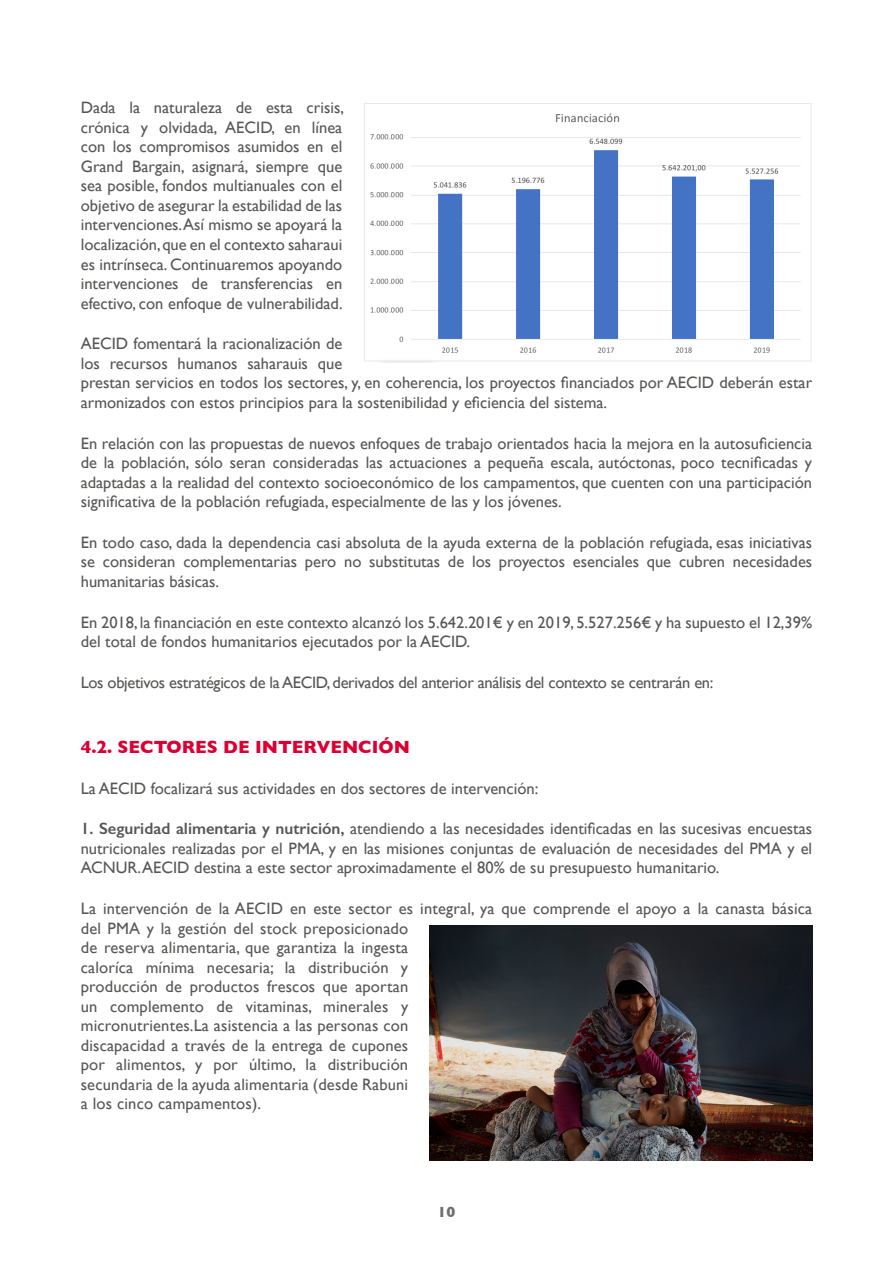
<style>
.page{position:relative;width:893px;height:1263px;background:#fff}
.page>*{position:absolute;margin:0;border:0;box-sizing:border-box;transform-origin:0 0}
.t1{font:700 18px "Gill Sans";color:#da0032}
.t2{font:16.5px/19.5px "Gill Sans";color:#575756;text-align:justify}
.t3{font:16.5px "Gill Sans";letter-spacing:-.02em;color:#575756}
.t4{font:700 15px "Gill Sans";color:#706f6f}
.s1{font-weight:600}
</style>
<div class="page">
<img style="left:429px;top:926px;width:383px;height:235px">
<img style="left:364px;top:103px;width:448px;height:259px">
<p class="t2" style="left:81px;top:98px;width:265px">Dada la naturaleza de esta crisis, crónica y olvidada, AECID, en línea con los compromisos asumidos en el Grand Bargain, asignará, siempre que sea posible, fondos multianuales con el objetivo de asegurar la estabilidad de las intervenciones.Así mismo se apoyará la localización, que en el contexto saharaui es intrínseca. Continuaremos apoyando intervenciones de transferencias en efectivo, con enfoque de vulnerabilidad.</p>
<p class="t2" style="left:81px;top:334px;width:733px;text-align:left">AECID fomentará la racionalización de<br>los recursos humanos saharauis que<br>prestan servicios en todos los sectores, y, en coherencia, los proyectos financiados por AECID deberán estar armonizados con estos principios para la sostenibilidad y eficiencia del sistema.</p>
<p class="t2" style="left:81px;top:433px;width:733px">En relación con las propuestas de nuevos enfoques de trabajo orientados hacia la mejora en la autosuficiencia de la población, sólo seran consideradas las actuaciones a pequeña escala, autóctonas, poco tecnificadas y adaptadas a la realidad del contexto socioeconómico de los campamentos, que cuenten con una participación significativa de la población refugiada, especialmente de las y los jóvenes.</p>
<p class="t2" style="left:81px;top:532px;width:733px">En todo caso, dada la dependencia casi absoluta de la ayuda externa de la población refugiada, esas iniciativas se consideran complementarias pero no substitutas de los proyectos esenciales que cubren necesidades humanitarias básicas.</p>
<p class="t2" style="left:81px;top:612px;width:733px">En 2018, la financiación en este contexto alcanzó los 5.642.201€ y en 2019, 5.527.256€ y ha supuesto el 12,39% del total de fondos humanitarios ejecutados por la AECID.</p>
<p class="t3" style="left:81px;top:673px;width:634px">Los objetivos estratégicos de la AECID, derivados del anterior análisis del contexto se centrarán en:</p>
<p class="t1" style="left:81px;top:732px;width:331px">4.2. SECTORES DE INTERVENCIÓN</p>
<p class="t2" style="left:81px;top:778px;width:459px">La AECID focalizará sus actividades en dos sectores de intervención:</p>
<p class="t2" style="left:81px;top:819px;width:733px"><span class="s1">1. Seguridad alimentaria y nutrición,</span> atendiendo a las necesidades identificadas en las sucesivas encuestas nutricionales realizadas por el PMA, y en las misiones conjuntas de evaluación de necesidades del PMA y el ACNUR. AECID destina a este sector aproximadamente el 80% de su presupuesto humanitario.</p>
<p class="t2" style="left:81px;top:899px;width:733px;text-align:left">La intervención de la AECID en este sector es integral, ya que comprende el apoyo a la canasta básica del PMA y la gestión del stock preposicionado<br>de reserva alimentaria, que garantiza la ingesta<br>caloríca mínima necesaria; la distribución y<br>producción de productos frescos que aportan<br>un complemento de vitaminas, minerales y<br>micronutrientes.La asistencia a las personas con<br>discapacidad a través de la entrega de cupones<br>por alimentos, y por último, la distribución<br>secundaria de la ayuda alimentaria (desde Rabuni<br>a los cinco campamentos).</p>
<p class="t4" style="left:438px;top:1200px;width:19px">10</p>
</div>
